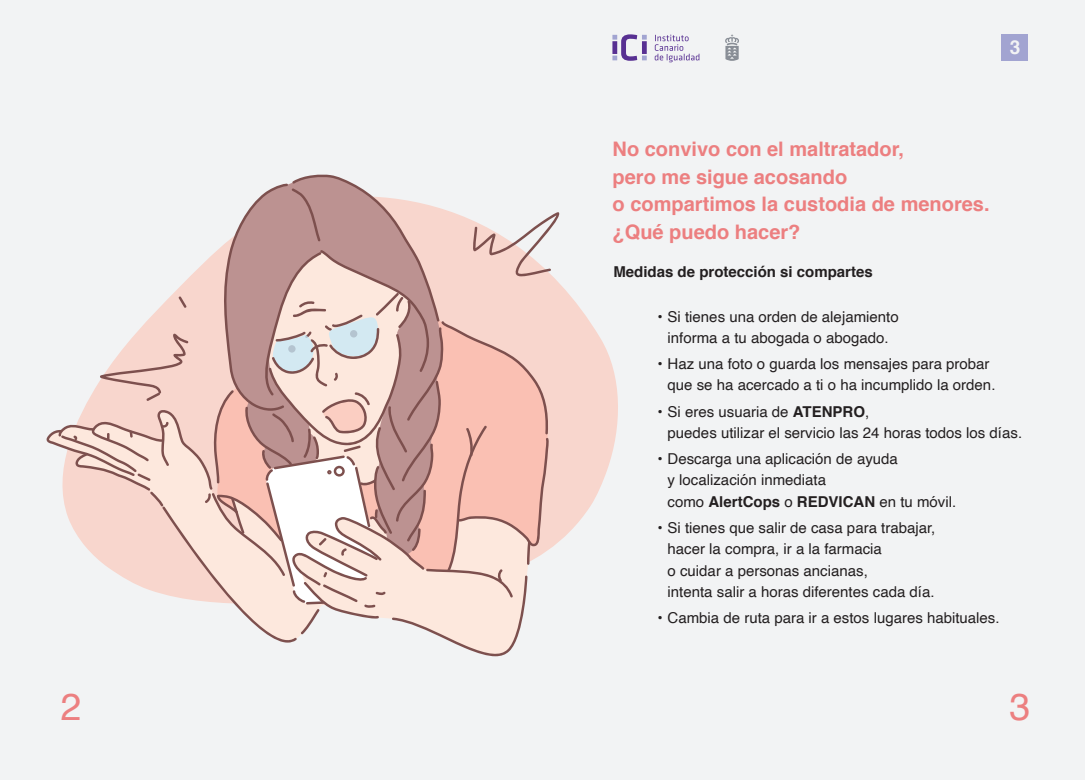
<style>
.page{position:relative;width:1085px;height:780px;background:#fff}
.page>*{position:absolute;margin:0;border:0;box-sizing:border-box;transform-origin:0 0}
.t1{font:37.5px "Helvetica";color:#ec7f80}
.t2{font:700 20px/27.5px "Helvetica";color:#ec7f80}
.t3{font:700 19.12px "Helvetica";color:#f2f3f4}
.t4{font:15px/21.2px "Helvetica";color:#231f20}
.t5{font:700 15px "Helvetica";color:#231f20}
.s1{font-weight:700}
</style>
<div class="page">
<div style="left:0;top:0;width:1084px;height:780px;background:#f2f3f4"></div>
<svg style="left:612px;top:34px;width:87px;height:28px"></svg>
<svg style="left:725px;top:34px;width:14px;height:27px"></svg>
<div style="left:1001px;top:34px;width:26px;height:27px;background:#a2a4d1"></div>
<svg style="left:560px;top:284px;width:58px;height:257px;fill:#f8d6cd"></svg>
<svg style="left:46px;top:174px;width:514px;height:482px"></svg>
<p class="t3" style="left:1009px;top:32px;width:12px">3</p>
<p class="t2" style="left:612px;top:135px;width:378px">No convivo con el maltratador,<br>pero me sigue acosando<br>o compartimos la custodia de menores. ¿Qué puedo hacer?</p>
<p class="t5" style="left:613px;top:260px;width:261px">Medidas de protección si compartes</p>
<p class="t4" style="left:657px;top:306px;width:243px;text-align:center">• Si tienes una orden de alejamiento informa a tu abogada o abogado.</p>
<p class="t4" style="left:667px;top:354px;width:329px;text-indent:-10px">• Haz una foto o guarda los mensajes para probar que se ha acercado a ti o ha incumplido la orden.</p>
<p class="t4" style="left:667px;top:401px;width:356px;text-indent:-10px">• Si eres usuaria de <span class="s1">ATENPRO</span>,<br>puedes utilizar el servicio las 24 horas todos los días.</p>
<p class="t4" style="left:667px;top:449px;width:290px;text-indent:-10px">• Descarga una aplicación de ayuda<br>y localización inmediata<br>como <span class="s1">AlertCops</span> o <span class="s1">REDVICAN</span> en tu móvil.</p>
<p class="t4" style="left:667px;top:517px;width:269px;text-indent:-10px">• Si tienes que salir de casa para trabajar, hacer la compra, ir a la farmacia<br>o cuidar a personas ancianas,<br>intenta salir a horas diferentes cada día.</p>
<p class="t4" style="left:657px;top:607px;width:343px">• Cambia de ruta para ir a estos lugares habituales.</p>
<p class="t1" style="left:60px;top:677px;width:22px">2</p>
<p class="t1" style="left:1009px;top:677px;width:22px">3</p>
</div>
